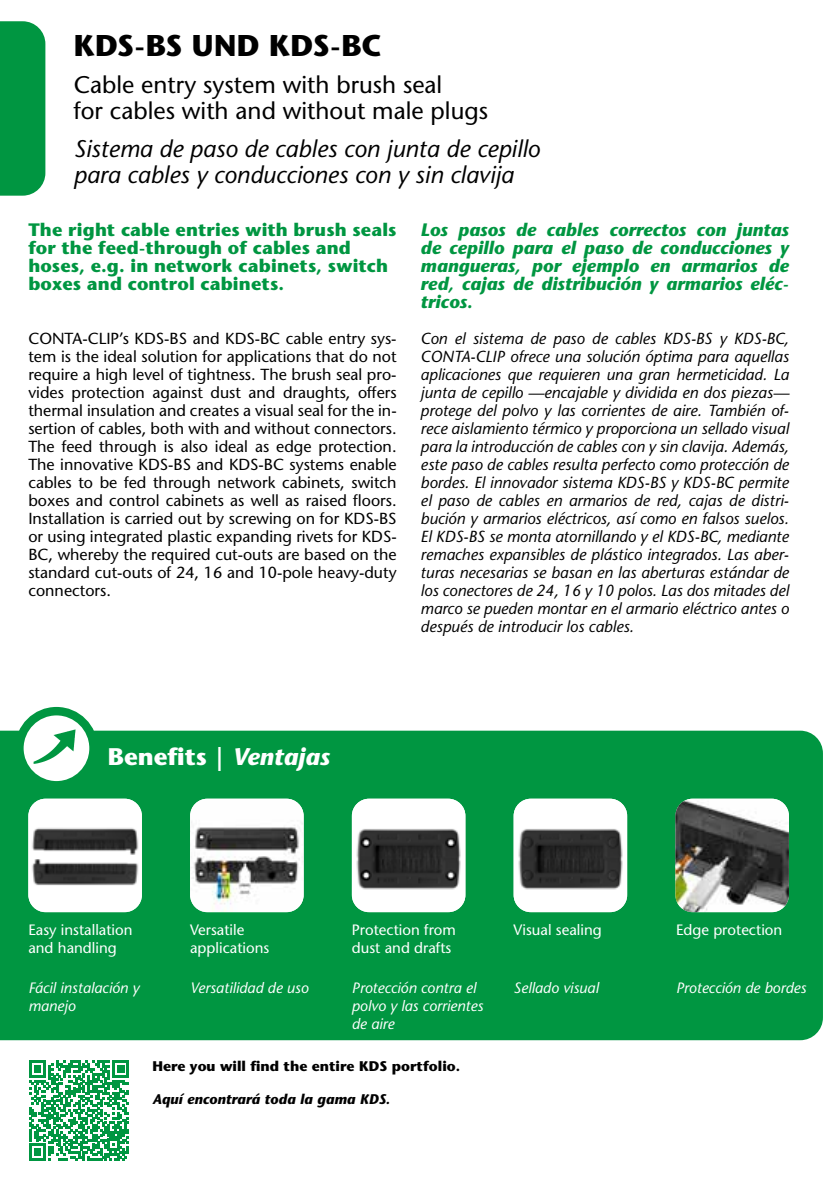
<style>
.page{position:relative;width:840px;height:1191px;background:#fff}
.page>*{position:absolute;margin:0;border:0;box-sizing:border-box;transform-origin:0 0}
.t1{font:700 30px "Stone Sans Std";letter-spacing:.005em;color:#000}
.t2{font:italic 500 24px/26px "Stone Sans Std";color:#000}
.t3{font:500 24px/26px "Stone Sans Std";color:#000}
.t4{font:700 24px "Stone Sans Std";color:#fff}
.t5{font:italic 700 18px/18px "Stone Sans Std";color:#009641;text-align:justify}
.t6{font:700 18px/18px "Stone Sans Std";letter-spacing:.01em;color:#009641}
.t7{font:italic 500 16px/18px "Stone Sans Std";color:#000;text-align:justify}
.t8{font:500 16px/18px "Stone Sans Std";color:#000;text-align:justify}
.t9{font:italic 500 15px/18px "Stone Sans Std";color:#fff}
.t10{font:500 15px/18px "Stone Sans Std";color:#fff}
.t11{font:700 14px "Stone Sans Std";color:#000}
.t12{font:italic 700 14px "Stone Sans Std";color:#000}
.s1{font-style:italic}
</style>
<div class="page">
<div style="left:0;top:730px;width:822px;height:310px;background:#009641"></div>
<svg style="left:19px;top:711px;width:74px;height:74px"></svg>
<img style="left:24px;top:715px;width:65px;height:66px;border-radius:33px">
<div style="left:15px;top:707px;width:83px;height:82px;border:8px solid #009641;border-radius:50%"></div>
<div style="left:0;top:21px;width:45px;height:175px;background:#009641"></div>
<img style="left:675px;top:798px;width:113px;height:114px">
<img style="left:28px;top:798px;width:114px;height:114px">
<img style="left:190px;top:798px;width:113px;height:114px">
<img style="left:351px;top:798px;width:114px;height:114px">
<img style="left:513px;top:798px;width:113px;height:114px">
<svg style="left:29px;top:1060px;width:100px;height:100px"></svg>
<h1 class="t1" style="left:74px;top:28px;width:309px">KDS-BS UND KDS-BC</h1>
<h2 class="t3" style="left:74px;top:72px;width:415px">Cable entry system with brush seal<br>for cables with and without male plugs</h2>
<h2 class="t2" style="left:74px;top:135px;width:467px">Sistema de paso de cables con junta de cepillo para cables y conducciones con y sin clavija</h2>
<p class="t6" style="left:28px;top:220px;width:369px">The right cable entries with brush seals for the feed-through of cables and hoses, e.g. in network cabinets, switch boxes and control cabinets.</p>
<p class="t8" style="left:28px;top:329px;width:369px">CONTA-CLIP’s KDS-BS and KDS-BC cable entry sys&shy;tem is the ideal solution for applications that do not require a high level of tightness. The brush seal pro&shy;vides protection against dust and draughts, offers thermal insulation and creates a visual seal for the in&shy;sertion of cables, both with and without connectors.<br>The feed through is also ideal as edge protection.<br>The innovative KDS-BS and KDS-BC systems enable cables to be fed through network cabinets, switch boxes and control cabinets as well as raised floors.<br>Installation is carried out by screwing on for KDS-BS or using integrated plastic expanding rivets for KDS-BC, whereby the required cut-outs are based on the standard cut-outs of 24, 16 and 10-pole heavy-duty connectors.</p>
<p class="t5" style="left:420px;top:220px;width:369px">Los pasos de cables correctos con juntas de cepillo para el paso de conducciones y mangueras, por ejemplo en armarios de red, cajas de distribución y armarios eléc&shy;tricos.</p>
<p class="t7" style="left:420px;top:329px;width:369px">Con el sistema de paso de cables KDS-BS y KDS-BC, CONTA-CLIP ofrece una solución óptima para aquellas aplicaciones que requieren una gran hermeticidad. La junta de cepillo —encajable y dividida en dos piezas— protege del polvo y las corrientes de aire. También of&shy;rece aislamiento térmico y proporciona un sellado visual para la introducción de cables con y sin clavija. Además, este paso de cables resulta perfecto como protección de bordes. El innovador sistema KDS-BS y KDS-BC permite el paso de cables en armarios de red, cajas de distri&shy;bución y armarios eléctricos, así como en falsos suelos.<br>El KDS-BS se monta atornillando y el KDS-BC, mediante remaches expansibles de plástico integrados. Las aber&shy;turas necesarias se basan en las aberturas estándar de los conectores de 24, 16 y 10 polos. Las dos mitades del marco se pueden montar en el armario eléctrico antes o después de introducir los cables.</p>
<h2 class="t4" style="left:108px;top:742px;width:223px">Benefits | <span class="s1">Ventajas</span></h2>
<p class="t10" style="left:28px;top:920px;width:106px">Easy installation and handling</p>
<p class="t9" style="left:28px;top:978px;width:112px">Fácil instalación y manejo</p>
<p class="t10" style="left:190px;top:920px;width:81px">Versatile applications</p>
<p class="t9" style="left:190px;top:978px;width:120px">Versatilidad de uso</p>
<p class="t10" style="left:351px;top:920px;width:105px">Protection from dust and drafts</p>
<p class="t9" style="left:351px;top:978px;width:133px">Protección contra el polvo y las corrientes de aire</p>
<p class="t11" style="left:152px;top:1057px;width:309px">Here you will find the entire KDS portfolio.</p>
<p class="t12" style="left:152px;top:1091px;width:239px">Aquí encontrará toda la gama KDS.</p>
<p class="t10" style="left:513px;top:920px;width:90px">Visual sealing</p>
<p class="t9" style="left:513px;top:978px;width:86px">Sellado visual</p>
<p class="t10" style="left:675px;top:920px;width:108px">Edge protection</p>
<p class="t9" style="left:675px;top:978px;width:132px">Protección de bordes</p>
</div>
